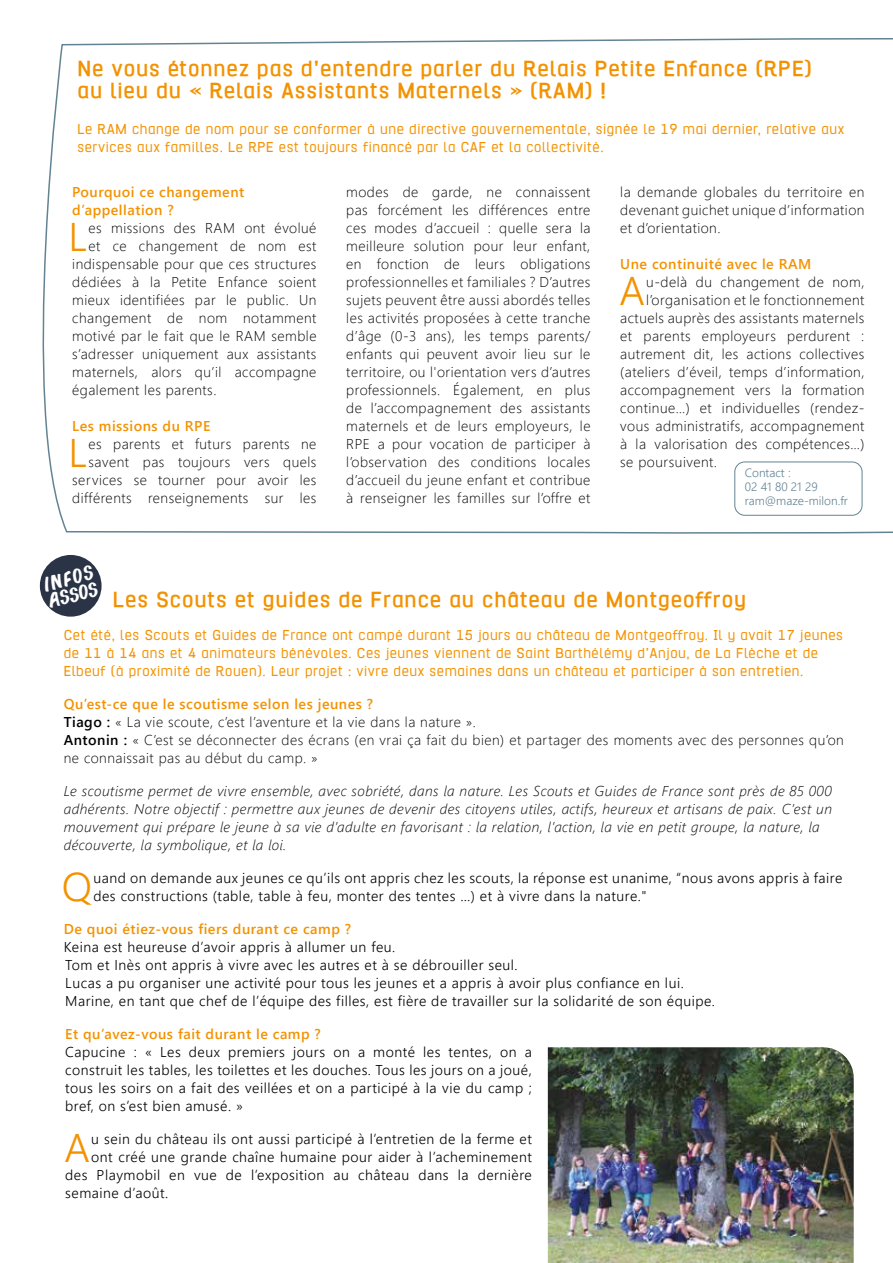
<style>
.page{position:relative;width:893px;height:1263px;background:#fff}
.page>*{position:absolute;margin:0;border:0;box-sizing:border-box;transform-origin:0 0}
.t1{font:39.9px "Webly Sleek UI Semilight";color:#f39200}
.t2{font:700 24.75px/22.5px "Hurufo&Numero";letter-spacing:.035em;color:#f39200}
.t3{font:18.15px/17.1px "Bonoco";color:#fff}
.t4{font:16.5px/18px "Hurufo&Numero";letter-spacing:.035em;color:#f39200}
.t5{font:14.25px/18px "Webly Sleek UI Light";letter-spacing:.035em;color:#000;text-align:justify}
.t6{font:14.25px/18px "Webly Sleek UI Semilight";letter-spacing:.035em;color:#000}
.t7{font:italic 14.25px/18px "Webly Sleek UI Light";letter-spacing:.035em;color:#000}
.t8{font:14.25px/18px "Webly Sleek UI Semibold";letter-spacing:.035em;color:#f39200}
.t9{font:12px/14.4px "Webly Sleek UI Semilight";color:#638392}
.s1{font-family:"Webly Sleek UI Semibold"}
</style>
<div class="page">
<svg style="left:42px;top:38px;width:851px;height:496px"></svg>
<img style="left:548px;top:1047px;width:306px;height:216px">
<div style="left:40px;top:555px;width:62px;height:62px;background:#2b3446;border-radius:50%"></div>
<div style="left:735px;top:462px;width:127px;height:53px;background:#fff;border-radius:10px"></div>
<div style="left:734px;top:462px;width:128px;height:54px;border:1px solid #638392;border-radius:10px"></div>
<h2 class="t2" style="left:77px;top:57px;width:736px">Ne vous étonnez pas d’entendre parler du Relais Petite Enfance (RPE) au lieu du « Relais Assistants Maternels » (RAM) !</h2>
<p class="t4" style="left:77px;top:120px;width:768px">Le RAM change de nom pour se conformer à une directive gouvernementale, signée le 19 mai dernier, relative aux services aux familles. Le RPE est toujours financé par la CAF et la collectivité.</p>
<p class="t8" style="left:72px;top:182px;width:174px">Pourquoi ce changement d’appellation ?</p>
<h1 class="t1" style="left:69px;top:207px;width:20px">L</h1>
<p class="t5" style="left:89px;top:218px;width:229px">es missions des RAM ont évolué</p>
<p class="t5" style="left:89px;top:236px;width:229px">et ce changement de nom est</p>
<p class="t5" style="left:72px;top:254px;width:246px">indispensable pour que ces structures</p>
<p class="t5" style="left:72px;top:272px;width:246px">dédiées à la Petite Enfance soient</p>
<p class="t5" style="left:72px;top:290px;width:246px">mieux identifiées par le public. Un</p>
<p class="t5" style="left:72px;top:308px;width:246px">changement de nom notamment</p>
<p class="t5" style="left:72px;top:326px;width:246px">motivé par le fait que le RAM semble</p>
<p class="t5" style="left:72px;top:344px;width:246px">s’adresser uniquement aux assistants</p>
<p class="t5" style="left:72px;top:362px;width:246px">maternels, alors qu’il accompagne</p>
<p class="t5" style="left:72px;top:380px;width:146px">également les parents.</p>
<p class="t8" style="left:72px;top:416px;width:140px">Les missions du RPE</p>
<h1 class="t1" style="left:69px;top:423px;width:20px">L</h1>
<p class="t5" style="left:72px;top:434px;width:246px;text-align:right">es parents et futurs parents ne savent pas toujours vers quels services se tourner pour avoir les différents renseignements sur les</p>
<p class="t5" style="left:346px;top:182px;width:246px">modes de garde, ne connaissent pas forcément les différences entre ces modes d’accueil : quelle sera la meilleure solution pour leur enfant, en fonction de leurs obligations professionnelles et familiales ? D’autres sujets peuvent être aussi abordés telles les activités proposées à cette tranche d’âge (0-3 ans), les temps parents/ enfants qui peuvent avoir lieu sur le territoire, ou l'orientation vers d’autres professionnels. Également, en plus de l’accompagnement des assistants maternels et de leurs employeurs, le RPE a pour vocation de participer à l’observation des conditions locales d’accueil du jeune enfant et contribue à renseigner les familles sur l’offre et</p>
<p class="t5" style="left:620px;top:182px;width:246px">la demande globales du territoire en devenant guichet unique d’information et d’orientation.</p>
<p class="t8" style="left:620px;top:254px;width:193px">Une continuité avec le RAM</p>
<h1 class="t1" style="left:619px;top:261px;width:27px">A</h1>
<p class="t5" style="left:646px;top:272px;width:220px">u-delà du changement de nom,</p>
<p class="t5" style="left:646px;top:290px;width:220px">l’organisation et le fonctionnement</p>
<p class="t5" style="left:620px;top:308px;width:246px">actuels auprès des assistants maternels</p>
<p class="t5" style="left:620px;top:326px;width:246px">et parents employeurs perdurent :</p>
<p class="t5" style="left:620px;top:344px;width:246px">autrement dit, les actions collectives</p>
<p class="t5" style="left:620px;top:362px;width:246px">(ateliers d’éveil, temps d’information,</p>
<p class="t5" style="left:620px;top:380px;width:246px">accompagnement vers la formation</p>
<p class="t5" style="left:620px;top:398px;width:246px">continue…) et individuelles (rendez-</p>
<p class="t5" style="left:620px;top:416px;width:246px">vous administratifs, accompagnement</p>
<p class="t5" style="left:620px;top:434px;width:246px">à la valorisation des compétences…)</p>
<p class="t5" style="left:620px;top:452px;width:98px">se poursuivent.</p>
<p class="t9" style="left:745px;top:465px;width:105px">Contact :<br>02 41 80 21 29 ram@maze-milon.fr</p>
<p class="t3" style="left:42px;top:576px;width:53px;rotate:-15deg">Infos assos</p>
<h2 class="t2" style="left:113px;top:589px;width:635px">Les Scouts et guides de France au château de Montgeoffroy</h2>
<p class="t4" style="left:64px;top:626px;width:781px">Cet été, les Scouts et Guides de France ont campé durant 15 jours au château de Montgeoffroy. Il y avait 17 jeunes de 11 à 14 ans et 4 animateurs bénévoles. Ces jeunes viennent de Saint Barthélémy d’Anjou, de La Flèche et de<br>Elbeuf (à proximité de Rouen). Leur projet : vivre deux semaines dans un château et participer à son entretien.</p>
<p class="t8" style="left:64px;top:695px;width:311px">Qu’est-ce que le scoutisme selon les jeunes ?</p>
<p class="t5" style="left:64px;top:713px;width:781px;text-align:left"><span class="s1">Tiago :</span> « La vie scoute, c’est l’aventure et la vie dans la nature ».<br><span class="s1">Antonin :</span> « C’est se déconnecter des écrans (en vrai ça fait du bien) et partager des moments avec des personnes qu’on ne connaissait pas au début du camp. »</p>
<p class="t7" style="left:64px;top:782px;width:770px">Le scoutisme permet de vivre ensemble, avec sobriété, dans la nature. Les Scouts et Guides de France sont près de 85 000 adhérents. Notre objectif : permettre aux jeunes de devenir des citoyens utiles, actifs, heureux et artisans de paix. C’est un mouvement qui prépare le jeune à sa vie d’adulte en favorisant : la relation, l’action, la vie en petit groupe, la nature, la découverte, la symbolique, et la loi.</p>
<h1 class="t1" style="left:62px;top:857px;width:32px">Q</h1>
<p class="t6" style="left:93px;top:869px;width:750px">uand on demande aux jeunes ce qu’ils ont appris chez les scouts, la réponse est unanime, “nous avons appris à faire des constructions (table, table à feu, monter des tentes …) et à vivre dans la nature."</p>
<p class="t8" style="left:64px;top:920px;width:289px">De quoi étiez-vous fiers durant ce camp ?</p>
<p class="t6" style="left:64px;top:938px;width:653px">Keina est heureuse d’avoir appris à allumer un feu.<br>Tom et Inès ont appris à vivre avec les autres et à se débrouiller seul.<br>Lucas a pu organiser une activité pour tous les jeunes et a appris à avoir plus confiance en lui.<br>Marine, en tant que chef de l’équipe des filles, est fière de travailler sur la solidarité de son équipe.</p>
<p class="t8" style="left:65px;top:1025px;width:257px">Et qu’avez-vous fait durant le camp ?</p>
<p class="t6" style="left:65px;top:1043px;width:468px;text-align:justify">Capucine : « Les deux premiers jours on a monté les tentes, on a construit les tables, les toilettes et les douches. Tous les jours on a joué, tous les soirs on a fait des veillées et on a participé à la vie du camp ; bref, on s’est bien amusé. »</p>
<h1 class="t1" style="left:64px;top:1118px;width:27px">A</h1>
<p class="t6" style="left:91px;top:1130px;width:442px">u sein du château ils ont aussi participé à l’entretien de la ferme et</p>
<p class="t6" style="left:91px;top:1148px;width:442px">ont créé une grande chaîne humaine pour aider à l’acheminement</p>
<p class="t6" style="left:65px;top:1166px;width:468px">des Playmobil en vue de l’exposition au château dans la dernière</p>
<p class="t6" style="left:65px;top:1184px;width:104px">semaine d’août.</p>
</div>
